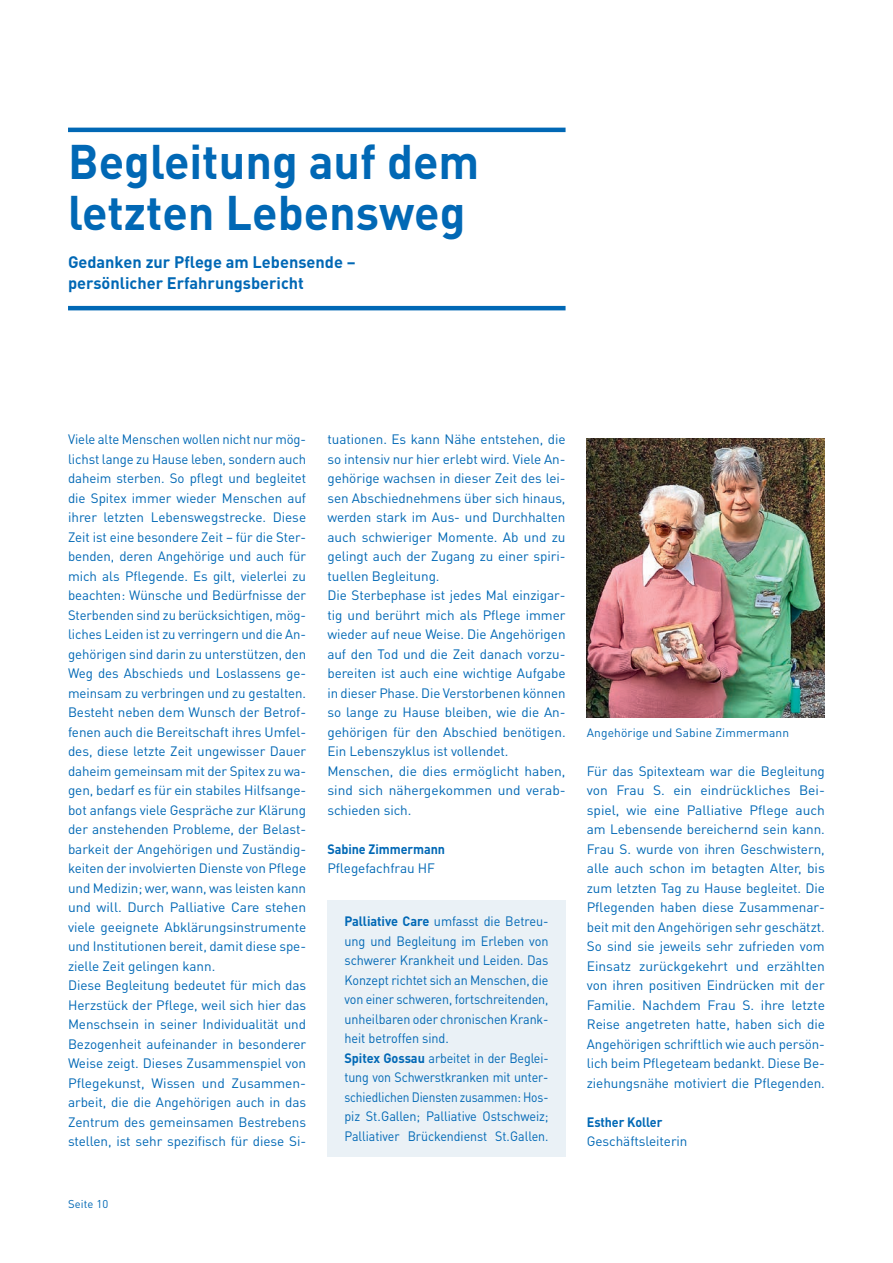
<style>
.page{position:relative;width:893px;height:1263px;background:#fff}
.page>*{position:absolute;margin:0;border:0;box-sizing:border-box;transform-origin:0 0}
.t1{font:700 48px/51px "DIN Pro";color:#0168b5}
.t2{font:700 16.5px/21px "DIN Pro";color:#0168b5}
.t3{font:13.5px/19.5px "DIN Pro";letter-spacing:-.005em;color:#0168b5;scale:.96 1}
.t4{font:13.5px/19.5px "DIN Pro";letter-spacing:-.005em;color:#0168b5}
.t5{font:13.5px/19.5px "DIN Pro";letter-spacing:-.005em;color:#0168b5;scale:.94 1}
.t6{font:700 13.5px "DIN Pro";letter-spacing:-.005em;color:#0168b5;scale:.93 1}
.t7{font:12px "DIN Pro";letter-spacing:.01em;color:#0168b5}
.t8{font:11.25px "DIN Pro";letter-spacing:.01em;color:#0168b5}
.s1{font-weight:700}
</style>
<div class="page">
<hr style="left:68px;top:128px;width:498px;height:4px;background:#0168b5">
<hr style="left:68px;top:306px;width:498px;height:4px;background:#0168b5">
<img style="left:587px;top:438px;width:238px;height:279px">
<div style="left:327px;top:900px;width:239px;height:257px;background:#eaf1f6"></div>
<h1 class="t1" style="left:68px;top:134px;width:413px">Begleitung auf dem letzten Lebensweg</h1>
<p class="t2" style="left:68px;top:251px;width:289px">Gedanken zur Pflege am Lebensende – persönlicher Erfahrungsbericht</p>
<p class="t3" style="left:68px;top:429px;width:250px">Viele alte Menschen wollen nicht nur mög&shy;lichst lange zu Hause leben, sondern auch daheim sterben. So pflegt und begleitet die Spitex immer wieder Menschen auf ihrer letzten Lebenswegstrecke. Diese Zeit ist eine besondere Zeit – für die Ster&shy;benden, deren Angehörige und auch für mich als Pflegende. Es gilt, vielerlei zu beachten: Wünsche und Bedürfnisse der Sterbenden sind zu berücksichtigen, mög&shy;liches Leiden ist zu verringern und die An&shy;gehörigen sind darin zu unterstützen, den Weg des Abschieds und Loslassens ge&shy;meinsam zu verbringen und zu gestalten.<br>Besteht neben dem Wunsch der Betrof&shy;fenen auch die Bereitschaft ihres Umfel&shy;des, diese letzte Zeit ungewisser Dauer daheim gemeinsam mit der Spitex zu wa&shy;gen, bedarf es für ein stabiles Hilfsange&shy;bot anfangs viele Gespräche zur Klärung der anstehenden Probleme, der Belast&shy;barkeit der Angehörigen und Zuständig&shy;keiten der involvierten Dienste von Pflege und Medizin; wer, wann, was leisten kann und will. Durch Palliative Care stehen viele geeignete Abklärungsinstrumente und Institutionen bereit, damit diese spe&shy;zielle Zeit gelingen kann.<br>Diese Begleitung bedeutet für mich das Herzstück der Pflege, weil sich hier das Menschsein in seiner Individualität und Bezogenheit aufeinander in besonderer Weise zeigt. Dieses Zusammenspiel von Pflegekunst, Wissen und Zusammen&shy;arbeit, die die Angehörigen auch in das Zentrum des gemeinsamen Bestrebens stellen, ist sehr spezifisch für diese Si-</p>
<p class="t4" style="left:327px;top:429px;width:240px">tuationen. Es kann Nähe entstehen, die so intensiv nur hier erlebt wird. Viele An&shy;gehörige wachsen in dieser Zeit des lei&shy;sen Abschiednehmens über sich hinaus, werden stark im Aus- und Durchhalten auch schwieriger Momente. Ab und zu gelingt auch der Zugang zu einer spiri&shy;tuellen Begleitung.<br>Die Sterbephase ist jedes Mal einzigar&shy;tig und berührt mich als Pflege immer wieder auf neue Weise. Die Angehörigen auf den Tod und die Zeit danach vorzu&shy;bereiten ist auch eine wichtige Aufgabe in dieser Phase. Die Verstorbenen können so lange zu Hause bleiben, wie die An&shy;gehörigen für den Abschied benötigen.<br>Ein Lebenszyklus ist vollendet.<br>Menschen, die dies ermöglicht haben, sind sich nähergekommen und verab&shy;schieden sich.</p>
<p class="t6" style="left:327px;top:839px;width:128px">Sabine Zimmermann</p>
<p class="t4" style="left:327px;top:858px;width:109px">Pflegefachfrau HF</p>
<p class="t5" style="left:344px;top:911px;width:219px"><span class="s1">Palliative Care</span> umfasst die Betreu&shy;ung und Begleitung im Erleben von schwerer Krankheit und Leiden. Das Konzept richtet sich an Menschen, die von einer schweren, fortschreitenden, unheilbaren oder chronischen Krank&shy;heit betroffen sind.<br><span class="s1">Spitex Gossau</span> arbeitet in der Beglei&shy;tung von Schwerstkranken mit unter&shy;schiedlichen Diensten zusammen: Hos&shy;piz St.Gallen; Palliative Ostschweiz; Palliativer Brückendienst St.Gallen.</p>
<p class="t8" style="left:68px;top:1196px;width:42px">Seite 10</p>
<p class="t7" style="left:587px;top:724px;width:204px">Angehörige und Sabine Zimmermann</p>
<p class="t4" style="left:587px;top:760px;width:240px;text-align:justify">Für das Spitexteam war die Begleitung von Frau S. ein eindrückliches Bei&shy;spiel, wie eine Palliative Pflege auch am Lebensende bereichernd sein kann.<br>Frau S. wurde von ihren Geschwistern, alle auch schon im betagten Alter, bis zum letzten Tag zu Hause begleitet. Die Pflegenden haben diese Zusammenar&shy;beit mit den Angehörigen sehr geschätzt.<br>So sind sie jeweils sehr zufrieden vom Einsatz zurückgekehrt und erzählten von ihren positiven Eindrücken mit der Familie. Nachdem Frau S. ihre letzte Reise angetreten hatte, haben sich die Angehörigen schriftlich wie auch persön&shy;lich beim Pflegeteam bedankt. Diese Be&shy;ziehungsnähe motiviert die Pflegenden.</p>
<p class="t6" style="left:587px;top:1112px;width:83px">Esther Koller</p>
<p class="t4" style="left:587px;top:1131px;width:102px">Geschäftsleiterin</p>
</div>
